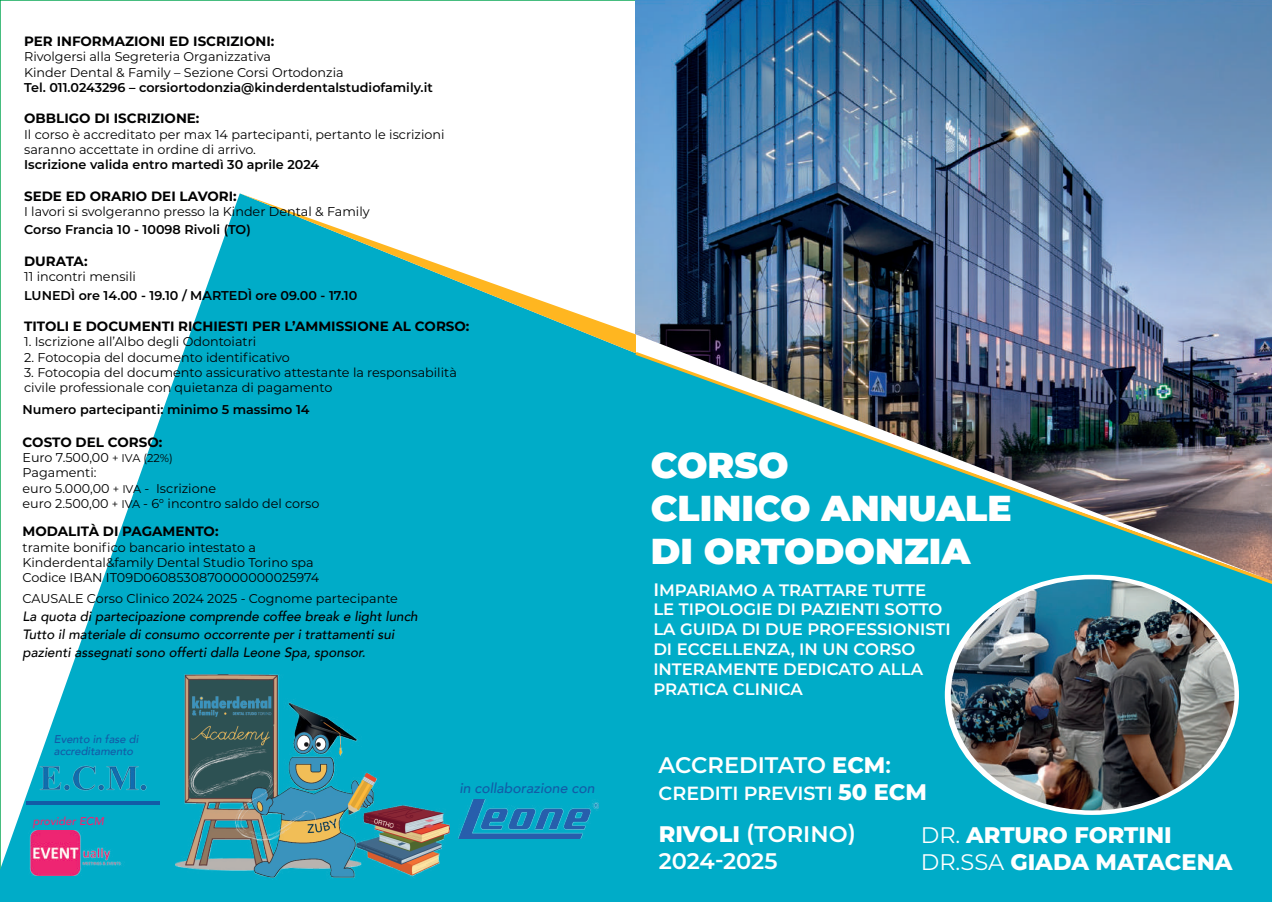
<style>
.page{position:relative;width:1272px;height:902px;background:#fff}
.page>*{position:absolute;margin:0;border:0;box-sizing:border-box;transform-origin:0 0}
.t1{font:900 36px/43.2px "Montserrat";color:#fff}
.t2{font:600 22.5px/27px "Montserrat";letter-spacing:-.005em;color:#fff}
.t3{font:800 22.5px/27px "Montserrat";color:#fff}
.t4{font:600 19.05px "Montserrat";color:#fff}
.t5{font:600 16.5px/19.8px "Montserrat";color:#fff}
.t6{font:italic 500 14.1px "Avenir";color:#135ba6}
.t7{font:700 13.5px "Montserrat";color:#000001}
.t8{font:italic 500 13.5px/18px "Avenir";color:#000001}
.t9{font:12.75px/15.3px "Montserrat";color:#000001}
.t10{font:600 12.75px "Montserrat";color:#000001}
.t11{font:italic 500 11.25px/12px "Avenir";color:#135ba6}
.t12{font:italic 500 11.25px "Avenir";color:#ee2572}
.s1{font-size:11.25px}
.s2{font-size:18px}
.s3{font-weight:800}
.s4{font-weight:800;font-size:22.5px}
.s5{font-weight:400}
</style>
<div class="page">
<img style="left:635px;top:0;width:636px;height:327px">
<div style="left:636px;top:586px;width:635px;height:315px;background:#00acc8"></div>
<img style="left:950px;top:586px;width:284px;height:224px">
<img style="left:636px;top:327px;width:635px;height:22px">
<svg style="left:0;top:193px;width:636px;height:708px;fill:#00acc8"></svg>
<img style="left:23px;top:829px;width:117px;height:46px">
<img style="left:39px;top:755px;width:114px;height:39px">
<hr style="left:26px;top:801px;width:134px;height:4px;background:#135ba6">
<svg style="left:240px;top:193px;width:396px;height:160px"></svg>
<img style="left:176px;top:675px;width:274px;height:226px">
<img style="left:632px;top:349px;width:639px;height:237px">
<img style="left:458px;top:799px;width:140px;height:39px">
<p class="t7" style="left:24px;top:31px;width:252px">PER INFORMAZIONI ED ISCRIZIONI:</p>
<p class="t9" style="left:24px;top:49px;width:321px">Rivolgersi alla Segreteria Organizzativa<br>Kinder Dental &amp; Family – Sezione Corsi Ortodonzia</p>
<p class="t10" style="left:24px;top:78px;width:410px">Tel. 011.0243296 – corsiortodonzia@kinderdentalstudiofamily.it</p>
<p class="t7" style="left:24px;top:109px;width:177px">OBBLIGO DI ISCRIZIONE:</p>
<p class="t9" style="left:24px;top:126px;width:422px">Il corso è accreditato per max 14 partecipanti, pertanto le iscrizioni saranno accettate in ordine di arrivo.</p>
<p class="t10" style="left:24px;top:156px;width:296px">Iscrizione valida entro martedì 30 aprile 2024</p>
<p class="t7" style="left:24px;top:186px;width:214px">SEDE ED ORARIO DEI LAVORI:</p>
<p class="t9" style="left:24px;top:203px;width:347px">I lavori si svolgeranno presso la Kinder Dental &amp; Family</p>
<p class="t10" style="left:24px;top:221px;width:228px">Corso Francia 10 - 10098 Rivoli (TO)</p>
<p class="t7" style="left:24px;top:251px;width:65px">DURATA:</p>
<p class="t9" style="left:24px;top:268px;width:113px">11 incontri mensili</p>
<p class="t10" style="left:24px;top:286px;width:335px">LUNEDÌ ore 14.00 - 19.10 / MARTEDÌ ore 09.00 - 17.10</p>
<p class="t7" style="left:24px;top:316px;width:447px">TITOLI E DOCUMENTI RICHIESTI PER L’AMMISSIONE AL CORSO:</p>
<p class="t9" style="left:24px;top:334px;width:233px">1. Iscrizione all’Albo degli Odontoiatri</p>
<p class="t9" style="left:24px;top:349px;width:267px">2. Fotocopia del documento identificativo</p>
<p class="t9" style="left:24px;top:364px;width:434px">3. Fotocopia del documento assicurativo attestante la responsabilità civile professionale con quietanza di pagamento</p>
<p class="t10" style="left:23px;top:400px;width:288px">Numero partecipanti: minimo 5 massimo 14</p>
<p class="t7" style="left:23px;top:432px;width:141px">COSTO DEL CORSO:</p>
<p class="t9" style="left:23px;top:449px;width:298px">Euro 7.500,00 <span class="s1">+ IVA (22%)<br></span>Pagamenti:<br>euro 5.000,00 <span class="s1">+ IVA</span> - Iscrizione<br>euro 2.500,00 <span class="s1">+ IVA</span> - 6° incontro saldo del corso</p>
<p class="t7" style="left:23px;top:521px;width:197px">MODALITÀ DI PAGAMENTO:</p>
<p class="t9" style="left:23px;top:539px;width:298px">tramite bonifico bancario intestato a<br>Kinderdental&amp;family Dental Studio Torino spa<br>Codice IBAN IT09D0608530870000000025974</p>
<p class="t9" style="left:23px;top:590px;width:377px">CAUSALE Corso Clinico 2024 2025 - Cognome partecipante</p>
<p class="t8" style="left:23px;top:607px;width:396px">La quota di partecipazione comprende coffee break e light lunch<br>Tutto il materiale di consumo occorrente per i trattamenti sui pazienti assegnati sono offerti dalla Leone Spa, sponsor.</p>
<p class="t11" style="left:54px;top:733px;width:86px">Evento in fase di accreditamento</p>
<p class="t12" style="left:33px;top:814px;width:73px">provider ECM</p>
<p class="t6" style="left:459px;top:779px;width:137px">in collaborazione con</p>
<h1 class="t1" style="left:650px;top:441px;width:362px">CORSO<br>CLINICO ANNUALE<br>DI ORTODONZIA</h1>
<p class="t5" style="left:653px;top:579px;width:299px"><span class="s2">I</span>MPARIAMO A TRATTARE TUTTE<br>LE TIPOLOGIE DI PAZIENTI SOTTO<br>LA GUIDA DI DUE PROFESSIONISTI<br>DI ECCELLENZA, IN UN CORSO<br>INTERAMENTE DEDICATO ALLA<br>PRATICA CLINICA</p>
<h2 class="t2" style="left:658px;top:750px;width:234px">ACCREDITATO <span class="s3">ECM</span>:</h2>
<h3 class="t4" style="left:658px;top:779px;width:270px">CREDITI PREVISTI <span class="s4">50 ECM</span></h3>
<h2 class="t2" style="left:658px;top:819px;width:199px"><span class="s3">RIVOLI</span> (TORINO)<br>2024-2025</h2>
<h2 class="t3" style="left:920px;top:820px;width:313px"><span class="s5">DR.</span> ARTURO FORTINI<br><span class="s5">DR.SSA</span> GIADA MATACENA</h2>
</div>
